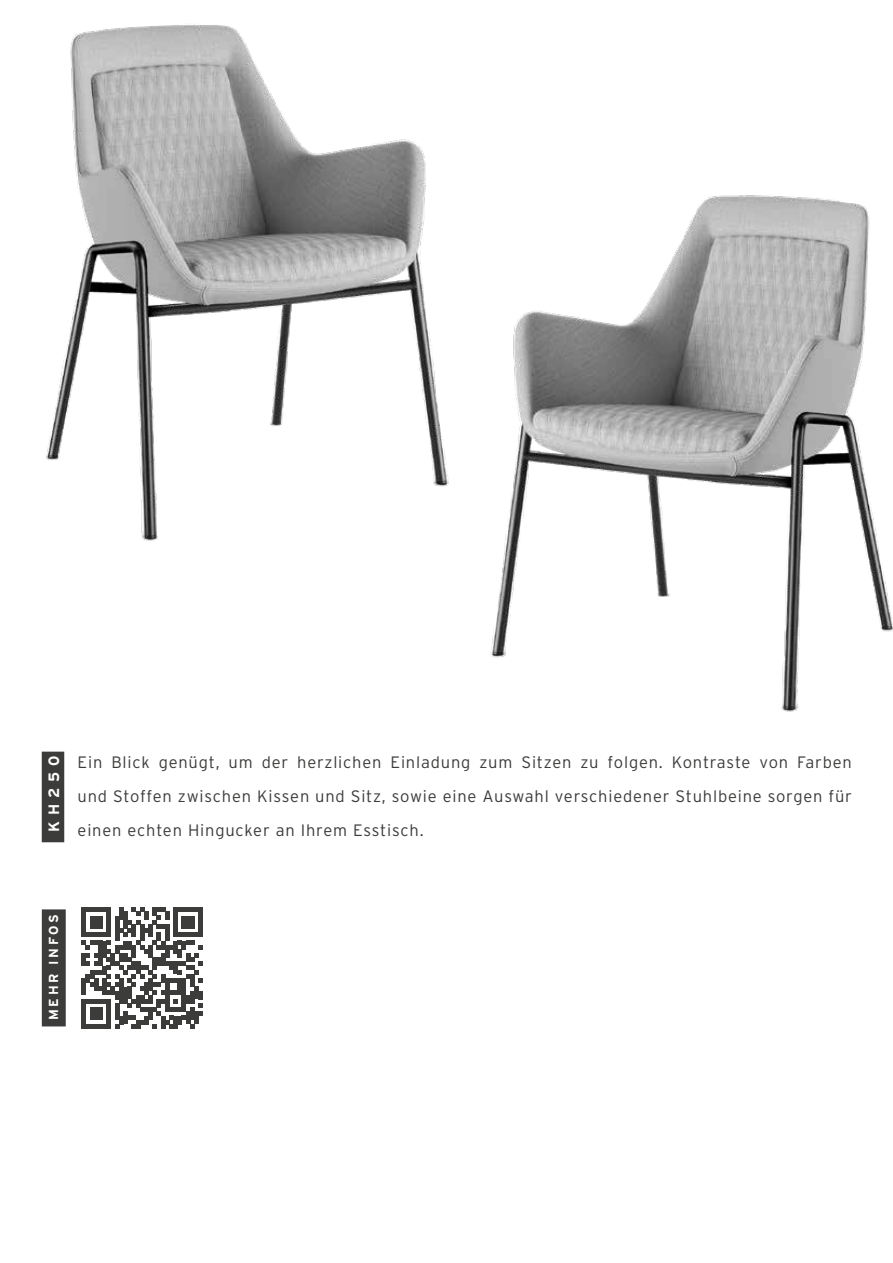
<style>
.page{position:relative;width:893px;height:1263px;background:#fff}
.page>*{position:absolute;margin:0;border:0;box-sizing:border-box;transform-origin:0 0}
.t1{font:300 16.5px/33.8px "Interstate";letter-spacing:.05em;color:#3c3c3b;text-align:justify}
.t2{font:700 15px "Interstate";letter-spacing:.4em;color:#fff}
.t3{font:700 13.05px "Interstate";letter-spacing:.2em;color:#fff}
</style>
<div class="page">
<svg style="left:82px;top:907px;width:121px;height:121px"></svg>
<div style="left:42px;top:909px;width:24px;height:117px;background:#3c3c3b"></div>
<div style="left:42px;top:752px;width:22px;height:90px;background:#3c3c3b"></div>
<img style="left:46px;top:25px;width:206px;height:516px">
<img style="left:202px;top:57px;width:691px;height:655px">
<p class="t2" style="left:45px;top:832px;width:78px;rotate:-90deg">KH250</p>
<p class="t1" style="left:78px;top:745px;width:776px">Ein Blick genügt, um der herzlichen Einladung zum Sitzen zu folgen. Kontraste von Farben und Stoffen zwischen Kissen und Sitz, sowie eine Auswahl verschiedener Stuhlbeine sorgen für einen echten Hingucker an Ihrem Esstisch.</p>
<p class="t3" style="left:46px;top:1020px;width:107px;rotate:-90deg">MEHR INFOS</p>
</div>
